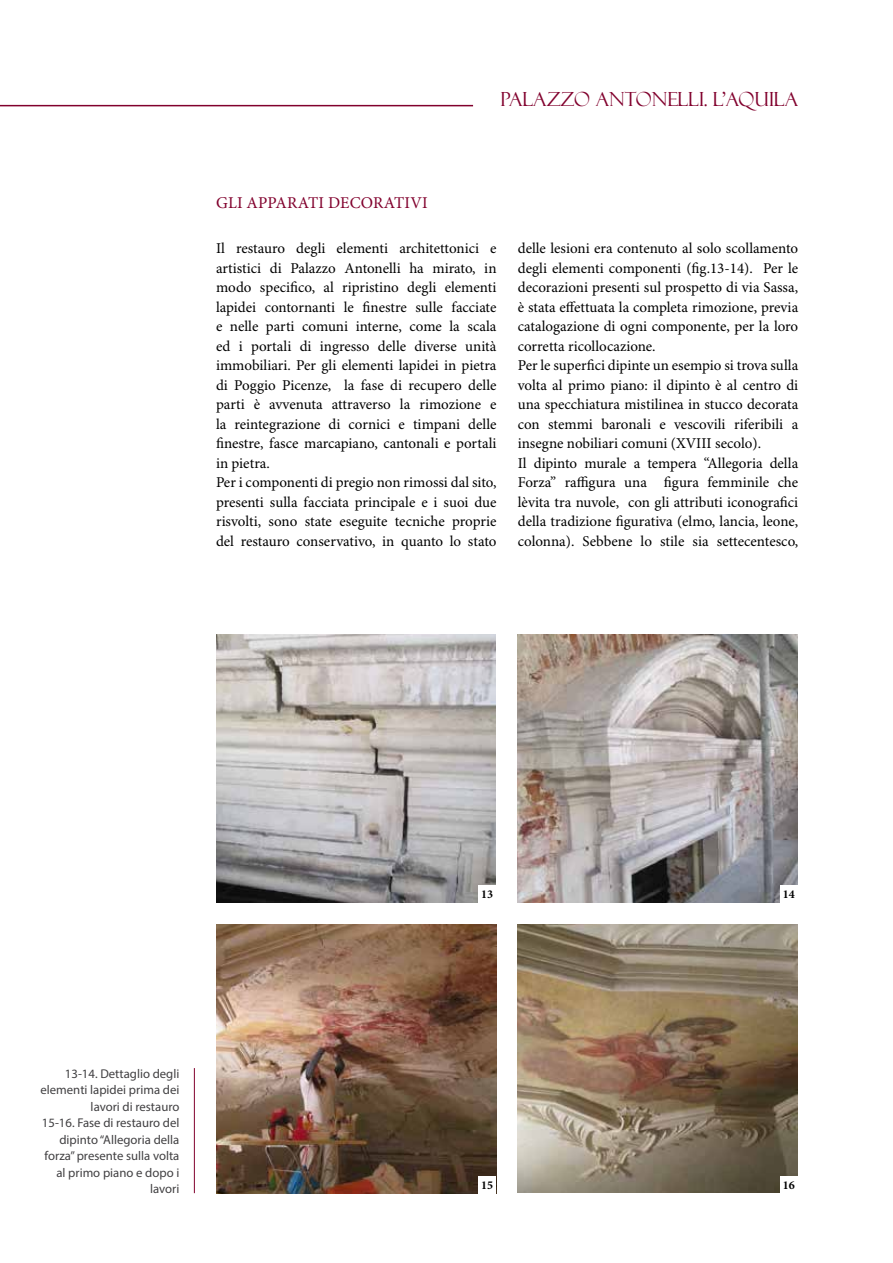
<style>
.page{position:relative;width:893px;height:1263px;background:#fff}
.page>*{position:absolute;margin:0;border:0;box-sizing:border-box;transform-origin:0 0}
.t1{font:19.5px "Felix Titling";color:#81002d}
.t2{font:16.5px "Minion Pro";letter-spacing:.01em;color:#81002d}
.t3{font:15px/19.5px "Minion Pro";color:#000}
.t4{font:12.75px/16.5px "Myriad Pro";color:#414042;text-align:right}
.t5{font:700 12px "Minion Pro";color:#000}
</style>
<div class="page">
<img style="left:216px;top:924px;width:280px;height:269px">
<img style="left:517px;top:635px;width:280px;height:267px">
<img style="left:517px;top:924px;width:280px;height:269px">
<hr style="left:194px;top:1068px;width:1px;height:125px;background:#81002d">
<img style="left:216px;top:634px;width:279px;height:268px">
<hr style="left:0;top:105px;width:473px;height:1px;background:#81002d">
<div style="left:479px;top:885px;width:17px;height:17px;background:#fff"></div>
<div style="left:479px;top:1176px;width:17px;height:17px;background:#fff"></div>
<div style="left:780px;top:885px;width:17px;height:17px;background:#fff"></div>
<div style="left:780px;top:1176px;width:17px;height:17px;background:#fff"></div>
<p class="t2" style="left:216px;top:192px;width:213px">GLI APPARATI DECORATIVI</p>
<h1 class="t1" style="left:500px;top:88px;width:299px">PALAZZO ANTONELLI. L’AQUILA</h1>
<p class="t3" style="left:216px;top:239px;width:282px">Il restauro degli elementi architettonici e artistici di Palazzo Antonelli ha mirato, in modo specifico, al ripristino degli elementi lapidei contornanti le finestre sulle facciate e nelle parti comuni interne, come la scala ed i portali di ingresso delle diverse unità immobiliari. Per gli elementi lapidei in pietra di Poggio Picenze, la fase di recupero delle parti è avvenuta attraverso la rimozione e la reintegrazione di cornici e timpani delle finestre, fasce marcapiano, cantonali e portali in pietra.<br>Per i componenti di pregio non rimossi dal sito, presenti sulla facciata principale e i suoi due risvolti, sono state eseguite tecniche proprie del restauro conservativo, in quanto lo stato</p>
<p class="t3" style="left:518px;top:239px;width:282px">delle lesioni era contenuto al solo scollamento degli elementi componenti (fig.13-14). Per le decorazioni presenti sul prospetto di via Sassa, è stata effettuata la completa rimozione, previa catalogazione di ogni componente, per la loro corretta ricollocazione.<br>Per le superfici dipinte un esempio si trova sulla volta al primo piano: il dipinto è al centro di una specchiatura mistilinea in stucco decorata con stemmi baronali e vescovili riferibili a insegne nobiliari comuni (XVIII secolo).<br>Il dipinto murale a tempera “Allegoria della Forza” raffigura una figura femminile che lèvita tra nuvole, con gli attributi iconografici della tradizione figurativa (elmo, lancia, leone, colonna). Sebbene lo stile sia settecentesco,</p>
<p class="t4" style="left:41px;top:1065px;width:140px">13-14. Dettaglio degli elementi lapidei prima dei lavori di restauro<br>15-16. Fase di restauro del dipinto “Allegoria della forza” presente sulla volta al primo piano e dopo i lavori</p>
<p class="t5" style="left:481px;top:886px;width:13px">13</p>
<p class="t5" style="left:481px;top:1177px;width:13px">15</p>
<p class="t5" style="left:783px;top:886px;width:13px">14</p>
<p class="t5" style="left:783px;top:1177px;width:13px">16</p>
</div>
